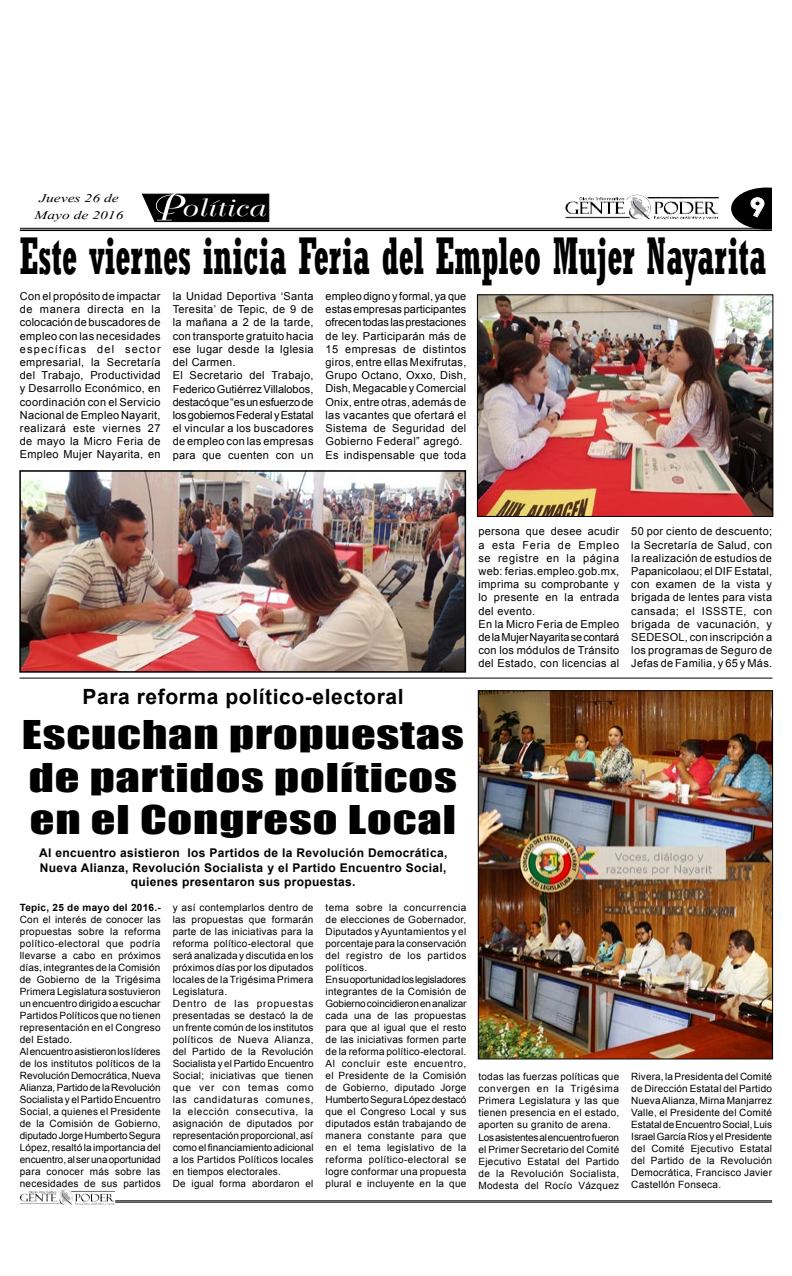
<style>
.page{position:relative;width:792px;height:1276px;background:#fff}
.page>*{position:absolute;margin:0;border:0;box-sizing:border-box;transform-origin:0 0}
.t1{font:700 condensed 52px "Rockwell";color:#000;scale:.68 1}
.t2{font:36.4px/42.4px "Impact";letter-spacing:.02em;color:#000;scale:1.33 1}
.t3{font:700 25.2px "Century Gothic";color:#fff;scale:1.14 1}
.t4{font:24px "Bellevue";letter-spacing:.03em;color:#fff;scale:1.29 1}
.t5{font:700 21px "Arial";letter-spacing:.03em;color:#000}
.t6{font:14.6px/17.6px "Vijaya";color:#000;text-align:center;scale:1.32 1}
.t7{font:700 12px/14.4px "Arial";letter-spacing:.03em;color:#000;text-align:center}
.t8{font:11px/13.2px "Arial";letter-spacing:.03em;color:#000}
.t9{font:10px/12px "Arial";letter-spacing:.025em;color:#000}
.t10{font:700 10px "Arial";letter-spacing:.025em;color:#000}
</style>
<div class="page">
<svg style="left:731px;top:187px;width:41px;height:41px"></svg>
<hr style="left:20px;top:228px;width:752px;height:1px;background:#000">
<hr style="left:20px;top:229px;width:752px;height:2px;background:#000">
<img style="left:626px;top:195px;width:24px;height:20px">
<hr style="left:115px;top:1200px;width:657px;height:1px;background:#000">
<hr style="left:115px;top:1201px;width:657px;height:1px;background:#000">
<img style="left:58px;top:1189px;width:14px;height:13px">
<svg style="left:141px;top:193px;width:129px;height:30px;background:#292929"></svg>
<hr style="left:20px;top:677px;width:752px;height:1px;background:#000">
<img style="left:479px;top:296px;width:292px;height:219px">
<div style="left:477px;top:294px;width:296px;height:223px;border:1px solid #000"></div>
<img style="left:480px;top:692px;width:291px;height:365px">
<div style="left:478px;top:690px;width:295px;height:369px;border:1px solid #000"></div>
<img style="left:22px;top:473px;width:441px;height:196px">
<div style="left:19px;top:470px;width:447px;height:202px;border:2px solid #000"></div>
<h3 class="t6" style="left:34px;top:187px;width:69px">Jueves 26 de<br>Mayo de 2016</h3>
<h1 class="t1" style="left:20px;top:225px;width:1100px">Este viernes inicia Feria del Empleo Mujer Nayarita</h1>
<h3 class="t3" style="left:749px;top:188px;width:16px">9</h3>
<h3 class="t4" style="left:180px;top:195px;width:66px">olítica</h3>
<p class="t8" style="left:20px;top:289px;width:142px;text-align:justify">Con el propósito de impactar de manera directa en la colocación de buscadores de empleo con las necesidades específicas del sector empresarial, la Secretaría del Trabajo, Productividad y Desarrollo Económico, en coordinación con el Servicio Nacional de Empleo Nayarit, realizará este viernes 27 de mayo la Micro Feria de Empleo Mujer Nayarita, en</p>
<p class="t8" style="left:173px;top:289px;width:142px">la Unidad Deportiva ‘Santa<br>Teresita’ de Tepic, de 9 de la mañana a 2 de la tarde, con transporte gratuito hacia ese lugar desde la Iglesia del Carmen.<br>El Secretario del Trabajo,<br>Federico Gutiérrez Villalobos, destacó que “es un esfuerzo de los gobiernos Federal y Estatal el vincular a los buscadores de empleo con las empresas para que cuenten con un</p>
<p class="t8" style="left:326px;top:289px;width:142px">empleo digno y formal, ya que estas empresas participantes ofrecen todas las prestaciones de ley. Participarán más de<br>15 empresas de distintos giros, entre ellas Mexifrutas,<br>Grupo Octano, Oxxo, Dish,<br>Dish, Megacable y Comercial<br>Onix, entre otras, además de las vacantes que ofertará el<br>Sistema de Seguridad del<br>Gobierno Federal” agregó.<br>Es indispensable que toda</p>
<h3 class="t5" style="left:83px;top:682px;width:323px">Para reforma político-electoral</h3>
<h2 class="t2" style="left:22px;top:713px;width:334px">Escuchan propuestas de partidos políticos en el Congreso Local</h2>
<p class="t7" style="left:39px;top:846px;width:410px">Al encuentro asistieron los Partidos de la Revolución Democrática,<br>Nueva Alianza, Revolución Socialista y el Partido Encuentro Social, quienes presentaron sus propuestas.</p>
<p class="t10" style="left:20px;top:900px;width:142px">Tepic, 25 de mayo del 2016.-</p>
<p class="t9" style="left:20px;top:913px;width:142px">Con el interés de conocer las propuestas sobre la reforma político-electoral que podría llevarse a cabo en próximos días, integrantes de la Comisión de Gobierno de la Trigésima<br>Primera Legislatura sostuvieron un encuentro dirigido a escuchar<br>Partidos Políticos que no tienen representación en el Congreso del Estado.<br>Al encuentro asistieron los líderes de los institutos políticos de la<br>Revolución Democrática, Nueva<br>Alianza, Partido de la Revolución<br>Socialista y el Partido Encuentro<br>Social, a quienes el Presidente de la Comisión de Gobierno, diputado Jorge Humberto Segura<br>López, resaltó la importancia del encuentro, al ser una oportunidad para conocer más sobre las necesidades de sus partidos</p>
<p class="t9" style="left:173px;top:901px;width:142px">y así contemplarlos dentro de las propuestas que formarán parte de las iniciativas para la reforma político-electoral que será analizada y discutida en los próximos días por los diputados locales de la Trigésima Primera<br>Legislatura.<br>Dentro de las propuestas presentadas se destacó la de un frente común de los institutos políticos de Nueva Alianza, del Partido de la Revolución<br>Socialista y el Partido Encuentro<br>Social; iniciativas que tienen que ver con temas como las candidaturas comunes, la elección consecutiva, la asignación de diputados por representación proporcional, así como el financiamiento adicional a los Partidos Políticos locales en tiempos electorales.<br>De igual forma abordaron el</p>
<p class="t9" style="left:326px;top:901px;width:142px">tema sobre la concurrencia de elecciones de Gobernador,<br>Diputados y Ayuntamientos y el porcentaje para la conservación del registro de los partidos políticos.<br>En su oportunidad los legisladores integrantes de la Comisión de<br>Gobierno coincidieron en analizar cada una de las propuestas para que al igual que el resto de las iniciativas formen parte de la reforma político-electoral.<br>Al concluir este encuentro, el Presidente de la Comisión de Gobierno, diputado Jorge<br>Humberto Segura López destacó que el Congreso Local y sus diputados están trabajando de manera constante para que en el tema legislativo de la reforma político-electoral se logre conformar una propuesta plural e incluyente en la que</p>
<p class="t8" style="left:478px;top:525px;width:142px">persona que desee acudir a esta Feria de Empleo se registre en la página web: ferias.empleo.gob.mx, imprima su comprobante y lo presente en la entrada del evento.<br>En la Micro Feria de Empleo de la Mujer Nayarita se contará con los módulos de Tránsito del Estado, con licencias al</p>
<p class="t8" style="left:631px;top:525px;width:142px;text-align:justify">50 por ciento de descuento; la Secretaría de Salud, con la realización de estudios de Papanicolaou; el DIF Estatal, con examen de la vista y brigada de lentes para vista cansada; el ISSSTE, con brigada de vacunación, y SEDESOL, con inscripción a los programas de Seguro de Jefas de Familia, y 65 y Más.</p>
<p class="t9" style="left:478px;top:1070px;width:142px">todas las fuerzas políticas que convergen en la Trigésima<br>Primera Legislatura y las que tienen presencia en el estado, aporten su granito de arena.<br>Los asistentes al encuentro fueron el Primer Secretario del Comité<br>Ejecutivo Estatal del Partido de la Revolución Socialista,<br>Modesta del Rocío Vázquez</p>
<p class="t9" style="left:631px;top:1070px;width:142px;text-align:justify">Rivera, la Presidenta del Comité de Dirección Estatal del Partido Nueva Alianza, Mirna Manjarrez Valle, el Presidente del Comité Estatal de Encuentro Social, Luis Israel García Ríos y el Presidente del Comité Ejecutivo Estatal del Partido de la Revolución Democrática, Francisco Javier Castellón Fonseca.</p>
</div>
